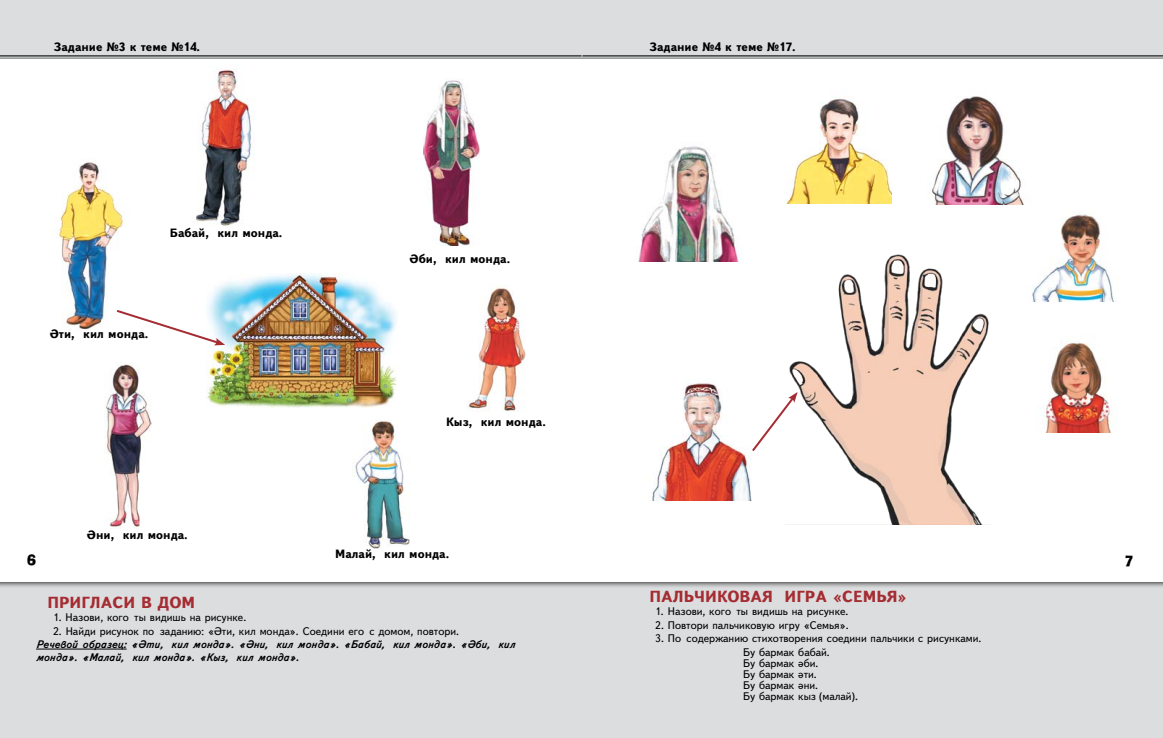
<style>
.page{position:relative;width:1163px;height:738px;background:#fff}
.page>*{position:absolute;margin:0;border:0;box-sizing:border-box;transform-origin:0 0}
.t1{font:700 16px "TT Text";color:#a42c32}
.t2{font:14px "TT Adlib";color:#000}
.t3{font:700 12px "TT Text";color:#000}
.t4{font:11px/11px "TT Text";color:#000}
.t5{font:italic 700 11px/13.2px "TT Text";color:#000}
</style>
<div class="page">
<div style="left:0;top:0;width:581px;height:60px;background:#dcddde"></div>
<div style="left:0;top:540px;width:581px;height:197px;background:#dcddde"></div>
<div style="left:0;top:54px;width:581px;height:537px;background:#000;opacity:.75"></div>
<div style="left:0;top:59px;width:581px;height:522px;background:#fff"></div>
<div style="left:581px;top:0;width:581px;height:60px;background:#dcddde"></div>
<div style="left:581px;top:500px;width:581px;height:237px;background:#dcddde"></div>
<div style="left:581px;top:54px;width:581px;height:537px;background:#000;opacity:.75"></div>
<div style="left:581px;top:59px;width:581px;height:522px;background:#fff"></div>
<img style="left:196px;top:69px;width:55px;height:157px">
<img style="left:467px;top:286px;width:59px;height:125px">
<img style="left:352px;top:421px;width:58px;height:127px">
<img style="left:206px;top:273px;width:192px;height:134px">
<img style="left:50px;top:162px;width:74px;height:169px">
<img style="left:105px;top:364px;width:46px;height:163px">
<img style="left:424px;top:80px;width:55px;height:165px">
<hr style="left:36px;top:648px;width:91px;height:1px;background:#000">
<svg style="left:114px;top:308px;width:111px;height:37px"></svg>
<img style="left:932px;top:96px;width:92px;height:109px">
<img style="left:1046px;top:342px;width:66px;height:90px">
<img style="left:651px;top:383px;width:101px;height:117px">
<img style="left:1032px;top:213px;width:82px;height:88px">
<img style="left:784px;top:98px;width:107px;height:105px">
<img style="left:638px;top:146px;width:101px;height:115px">
<img style="left:789px;top:254px;width:200px;height:270px">
<svg style="left:750px;top:391px;width:47px;height:62px"></svg>
<p class="t3" style="left:54px;top:40px;width:148px">Задание №3 к теме №14.</p>
<p class="t3" style="left:170px;top:226px;width:114px">Бабай, кил монда.</p>
<p class="t3" style="left:50px;top:327px;width:100px">Әти, кил монда.</p>
<p class="t3" style="left:87px;top:528px;width:102px">Әни, кил монда.</p>
<p class="t3" style="left:409px;top:251px;width:102px">Әби, кил монда.</p>
<p class="t3" style="left:446px;top:415px;width:101px">Кыз, кил монда.</p>
<p class="t3" style="left:649px;top:40px;width:148px">Задание №4 к теме №17.</p>
<p class="t3" style="left:335px;top:547px;width:116px">Малай, кил монда.</p>
<p class="t2" style="left:27px;top:551px;width:11px">6</p>
<p class="t2" style="left:1124px;top:552px;width:9px">7</p>
<h1 class="t1" style="left:47px;top:593px;width:12px">ПРИ</h1>
<h1 class="t1" style="left:81px;top:593px;width:21px">ГЛАСИ</h1>
<h1 class="t1" style="left:141px;top:593px;width:42px">В ДОМ</h1>
<p class="t4" style="left:53px;top:612px;width:195px">1. Назови, кого ты видишь на рисунке.</p>
<p class="t4" style="left:53px;top:625px;width:407px">2. Найди рисунок по заданию: «Әти, кил монда». Соедини его с домом, повтори.</p>
<p class="t5" style="left:36px;top:637px;width:480px">Речевой образец: «Әти, кил монда». «Әни, кил монда». «Бабай, кил монда». «Әби, кил монда». «Малай, кил монда». «Кыз, кил монда».</p>
<h1 class="t1" style="left:649px;top:587px;width:12px">ПАЛ</h1>
<h1 class="t1" style="left:683px;top:587px;width:23px">ЬЧИКОВА</h1>
<h1 class="t1" style="left:762px;top:587px;width:92px">Я И ГРА «СЕМ</h1>
<h1 class="t1" style="left:876px;top:587px;width:32px">ЬЯ»</h1>
<p class="t4" style="left:655px;top:606px;width:195px">1. Назови, кого ты видишь на рисунке.</p>
<p class="t4" style="left:655px;top:619px;width:195px">2. Повтори пальчиковую игру «Семья».</p>
<p class="t4" style="left:743px;top:630px;width:240px;line-height:14.2px;text-indent:-88px">3. По содержанию стихотворения соедини пальчики с рисунками.<br>Бу бармак бабай.</p>
<p class="t4" style="left:743px;top:657px;width:117px">Бу бармак әби.<br>Бу бармак әти.<br>Бу бармак әни.<br>Бу бармак кыз (малай).</p>
</div>
